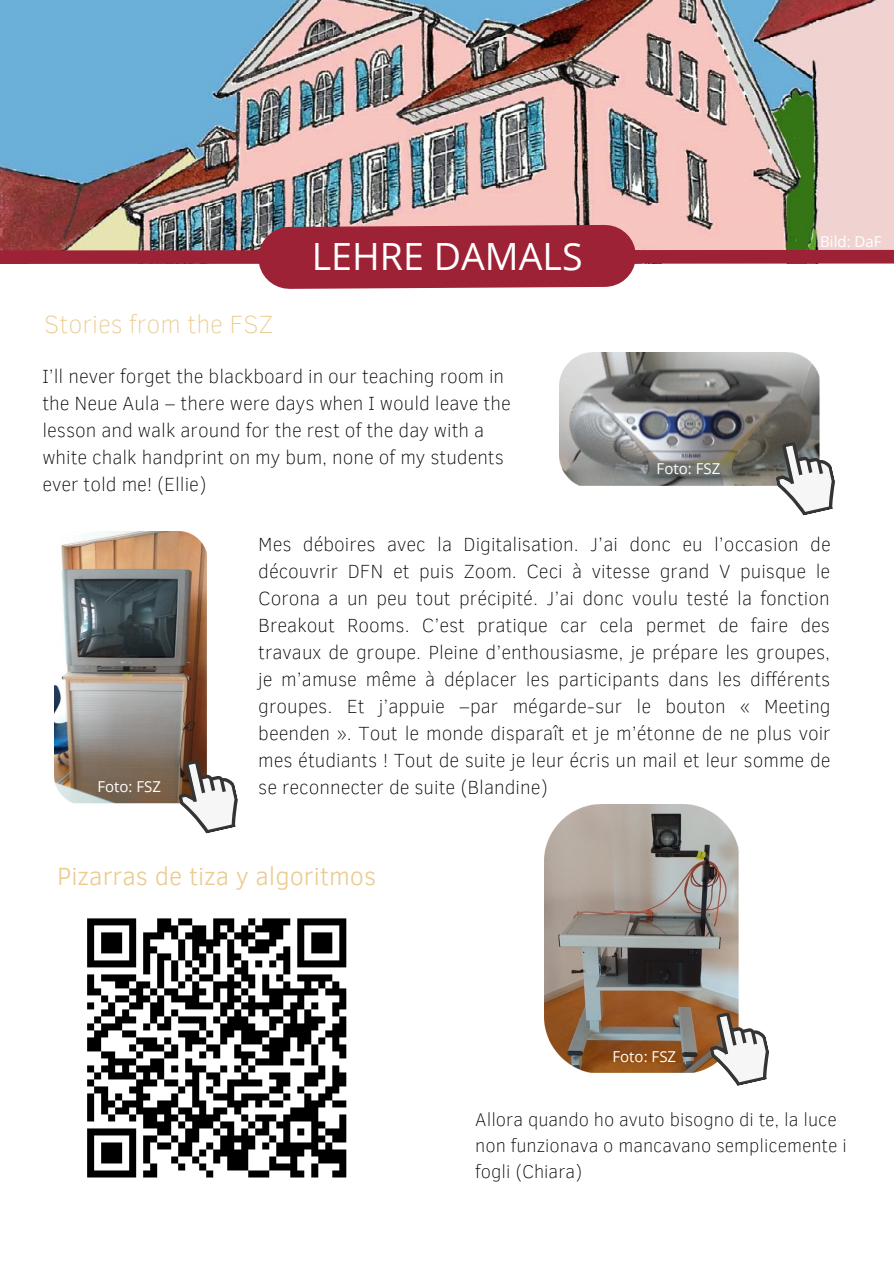
<style>
.page{position:relative;width:894px;height:1264px;background:#fff}
.page>*{position:absolute;margin:0;border:0;box-sizing:border-box;transform-origin:0 0}
.t1{font:37.5px "Open Sans";color:#fff}
.t2{font:300 25.5px "Clear Sans";color:#ebcc90}
.t3{font:100 25.5px "Clear Sans";color:#ebcc90}
.t4{font:100 19.5px/27px "Clear Sans";color:#000;text-align:justify}
.t5{font:100 18.75px/26px "Clear Sans";color:#000}
.t6{font:15px "Open Sans";color:#fff}
</style>
<div class="page">
<img style="left:0;top:0;width:893px;height:243px">
<svg style="left:0;top:243px;width:893px;height:21px;background:#a74f56"></svg>
<svg style="left:227px;top:193px;width:440px;height:96px;background:#ab606a"></svg>
<img style="left:544px;top:804px;width:195px;height:269px">
<img style="left:559px;top:352px;width:261px;height:134px">
<img style="left:55px;top:531px;width:152px;height:273px">
<svg style="left:702px;top:1005px;width:67px;height:81px"></svg>
<svg style="left:768px;top:434px;width:67px;height:82px"></svg>
<svg style="left:171px;top:752px;width:67px;height:82px"></svg>
<svg style="left:87px;top:918px;width:259px;height:259px"></svg>
<p class="t3" style="left:44px;top:306px;width:231px">Stories from the FSZ</p>
<p class="t1" style="left:311px;top:229px;width:272px">LEHRE DAMALS</p>
<p class="t4" style="left:42px;top:361px;width:470px;text-align:left">I’ll never forget the blackboard in our teaching room in the Neue Aula – there were days when I would leave the lesson and walk around for the rest of the day with a white chalk handprint on my bum, none of my students ever told me! (Ellie)</p>
<p class="t6" style="left:656px;top:458px;width:65px">Foto: FSZ</p>
<p class="t6" style="left:820px;top:231px;width:63px">Bild: DaF</p>
<p class="t6" style="left:97px;top:776px;width:65px">Foto: FSZ</p>
<p class="t4" style="left:258px;top:529px;width:574px">Mes déboires avec la Digitalisation. J’ai donc eu l’occasion de découvrir DFN et puis Zoom. Ceci à vitesse grand V puisque le Corona a un peu tout précipité. J’ai donc voulu testé la fonction Breakout Rooms. C’est pratique car cela permet de faire des travaux de groupe. Pleine d’enthousiasme, je prépare les groupes, je m’amuse même à déplacer les participants dans les différents groupes. Et j’appuie –par mégarde-sur le bouton « Meeting beenden ». Tout le monde disparaît et je m’étonne de ne plus voir mes étudiants ! Tout de suite je leur écris un mail et leur somme de se reconnecter de suite (Blandine)</p>
<p class="t2" style="left:57px;top:857px;width:320px">Pizarras de tiza y algoritmos</p>
<p class="t6" style="left:612px;top:1046px;width:65px">Foto: FSZ</p>
<p class="t5" style="left:475px;top:1105px;width:373px">Allora quando ho avuto bisogno di te, la luce non funzionava o mancavano semplicemente i fogli (Chiara)</p>
</div>
